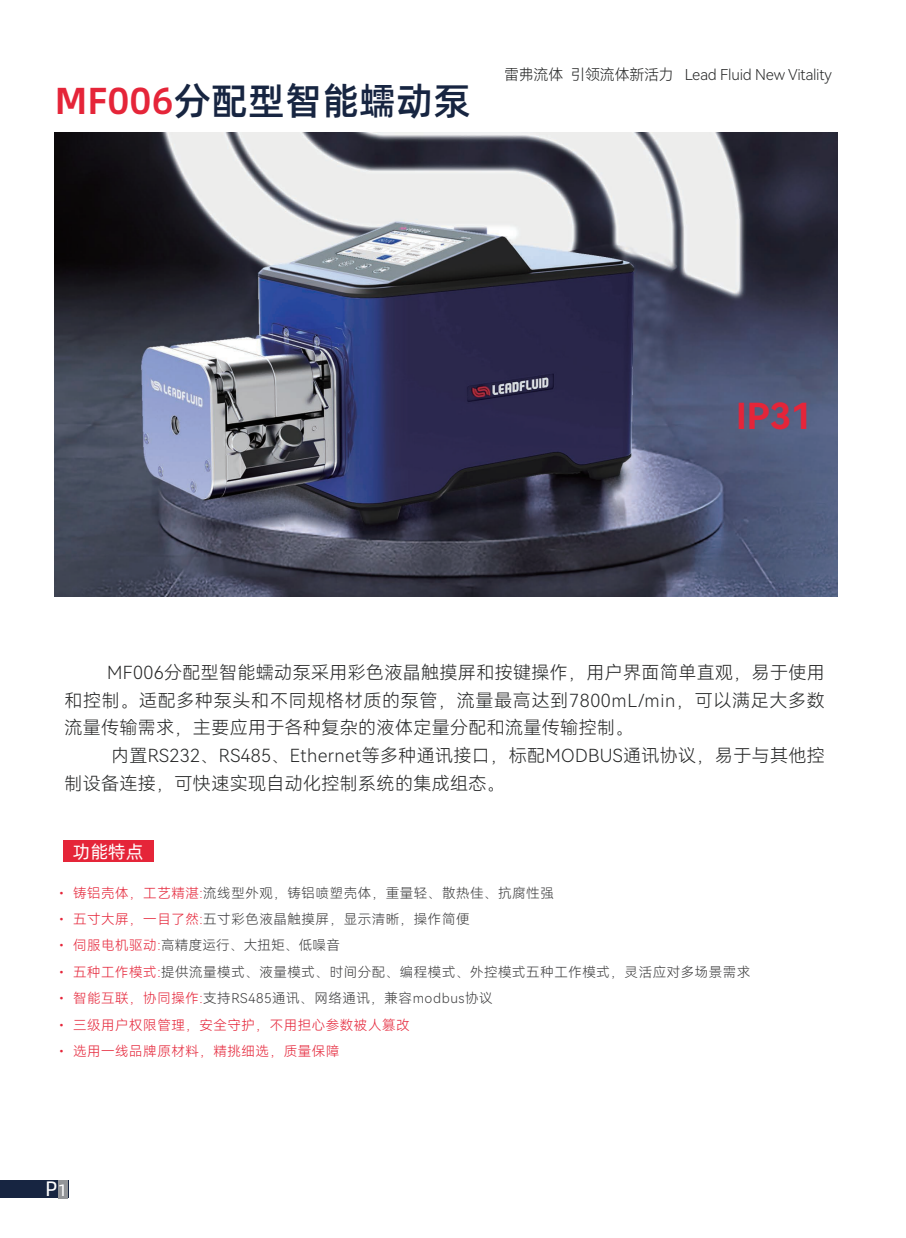
<style>
.page{position:relative;width:906px;height:1238px;background:#fff}
.page>*{position:absolute;margin:0;border:0;box-sizing:border-box;transform-origin:0 0}
.t1{font:37.65px "Alibaba Pu Hui Ti M";color:#172541}
.t2{font:35.85px "Harmony OS Sans SC Bold";color:#e52539}
.t3{font:21px "Alibaba Pu Hui Ti R";color:#fff}
.t4{font:18px/27.9px "Harmony OS Sans SC Light";letter-spacing:.02em;color:#262727;text-align:justify}
.t5{font:18px "Alibaba Pu Hui Ti R";color:#fff}
.t6{font:15px "Harmony OS Sans SC Light";letter-spacing:-.02em;color:#262727}
.t7{font:13.5px "Harmony OS Sans SC Light";letter-spacing:.04em;color:#3e3e3f}
.t8{font:13.5px "Harmony OS Sans SC Light";letter-spacing:.04em;color:#e52539}
.t9{font:13.5px "Harmony OS Sans SC Light";letter-spacing:.02em;color:#3e3e3f}
.s1{color:#e52539}
.s2{font-size:16.5px}
</style>
<div class="page">
<div style="left:63px;top:840px;width:91px;height:21px;background:#e52539"></div>
<div style="left:0;top:1180px;width:68px;height:18px;background:#172541"></div>
<div style="left:58px;top:1180px;width:10px;height:18px;background:#939598"></div>
<img style="left:55px;top:133px;width:782px;height:463px">
<h1 class="t1" style="left:55px;top:72px;width:417px"><span class="s1">MF006</span>分配型智能蠕动泵</h1>
<p class="t6" style="left:504px;top:64px;width:329px">雷弗流体 引领流体新活力 Lead Fluid New Vitality</p>
<h2 class="t2" style="left:736px;top:391px;width:78px">IP31</h2>
<p class="t4" style="left:64px;top:657px;width:762px;text-indent:43px">MF006分配型智能蠕动泵采用彩色液晶触摸屏和按键操作，用户界面简单直观，易于使用和控制。适配多种泵头和不同规格材质的泵管，流量最高达到7800mL/min，可以满足大多数流量传输需求，主要应用于各种复杂的液体定量分配和流量传输控制。</p>
<p class="t4" style="left:64px;top:741px;width:762px;text-indent:47px">内置RS232、RS485、Ethernet等多种通讯接口，标配MODBUS通讯协议，易于与其他控制设备连接，可快速实现自动化控制系统的集成组态。</p>
<p class="t5" style="left:73px;top:837px;width:72px">功能特点</p>
<p class="t7" style="left:55px;top:883px;width:500px"><span class="s1">• 铸铝壳体，工艺精湛:</span>流线型外观，铸铝喷塑壳体，重量轻、散热佳、抗腐性强</p>
<p class="t7" style="left:55px;top:909px;width:416px"><span class="s1">• 五寸大屏，一目了然:</span>五寸彩色液晶触摸屏，显示清晰，操作简便</p>
<p class="t9" style="left:55px;top:936px;width:286px"><span class="s1">• 伺服电机驱动:</span>高精度运行、大扭矩、低噪音</p>
<p class="t7" style="left:55px;top:962px;width:697px"><span class="s1">• 五种工作模式:</span>提供流量模式、液量模式、时间分配、编程模式、外控模式五种工作模式，灵活应对多场景需求</p>
<p class="t7" style="left:55px;top:989px;width:439px"><span class="s1">• 智能互联，协同操作:</span>支持RS485通讯、网络通讯，兼容modbus协议</p>
<p class="t8" style="left:55px;top:1015px;width:356px">• 三级用户权限管理，安全守护，不用担心参数被人篡改</p>
<p class="t8" style="left:55px;top:1041px;width:286px">• 选用一线品牌原材料，精挑细选，质量保障</p>
<p class="t3" style="left:45px;top:1172px;width:24px">P<span class="s2">1</span></p>
</div>
